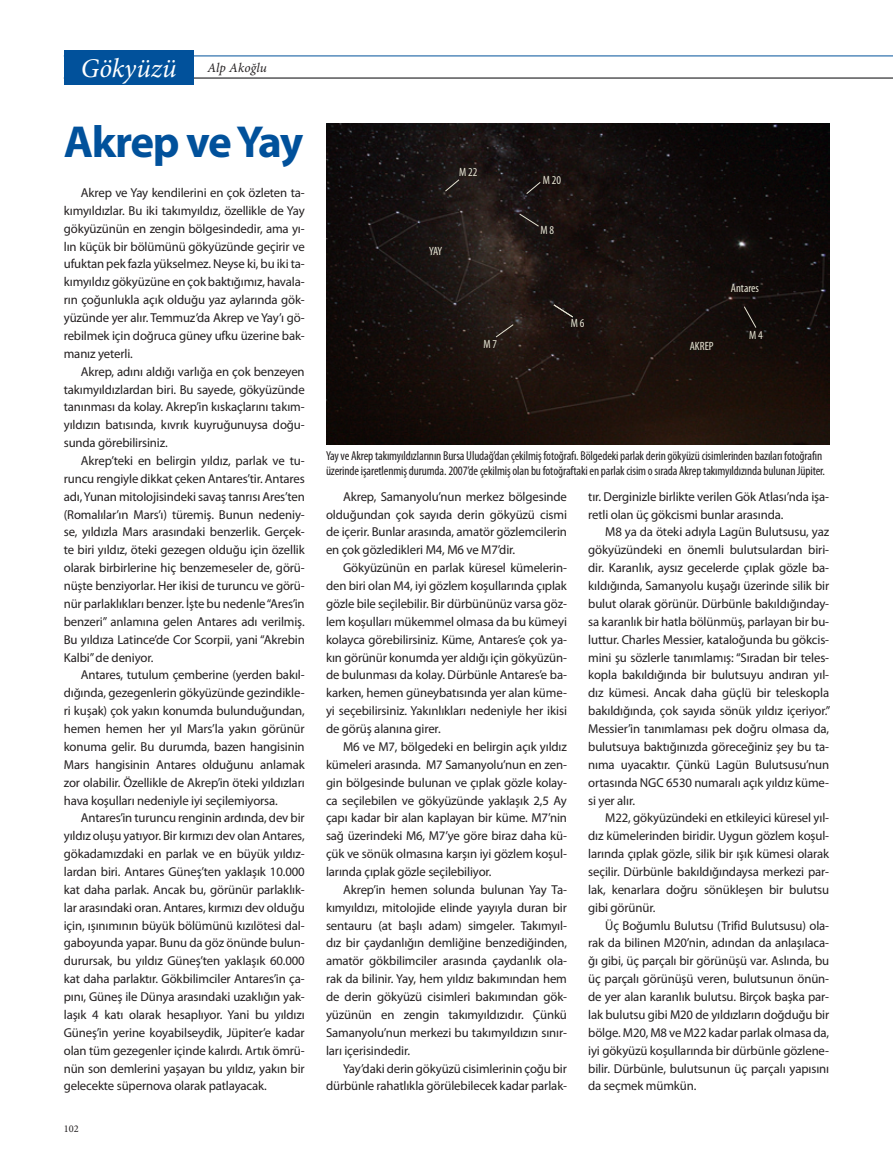
<style>
.page{position:relative;width:893px;height:1170px;background:#fff}
.page>*{position:absolute;margin:0;border:0;box-sizing:border-box;transform-origin:0 0}
.t1{font:700 45px "Myriad Pro";letter-spacing:-.04em;color:#01519b}
.t2{font:italic 27px "Minion Pro";color:#fff}
.t3{font:italic 13.2px "Minion Pro";letter-spacing:.01em;color:#231f20}
.t4{font:12.9px/17.9px "Myriad Pro";letter-spacing:-.01em;color:#231f20;text-align:justify}
._9resimalti{font:condensed 12.9px/15px "Myriad Pro";letter-spacing:-.01em;color:#231f20}
._9resimalti-2{font:condensed 12px "Myriad Pro";color:#e7e5d4}
.t5{font:10.35px "Minion Pro";color:#231f20}
</style>
<div class="page">
<hr style="left:64px;top:78px;width:829px;height:1px;background:#000103">
<hr style="left:64px;top:56px;width:829px;height:1px;background:#01519b">
<div style="left:64px;top:50px;width:129px;height:34px;background:#01519b"></div>
<img style="left:326px;top:123px;width:503px;height:321px">
<svg style="left:444px;top:179px;width:16px;height:13px"></svg>
<svg style="left:526px;top:181px;width:15px;height:14px"></svg>
<svg style="left:495px;top:323px;width:19px;height:15px"></svg>
<svg style="left:519px;top:213px;width:21px;height:14px"></svg>
<svg style="left:553px;top:304px;width:21px;height:14px"></svg>
<svg style="left:743px;top:305px;width:14px;height:23px"></svg>
<p class="t2" style="left:81px;top:50px;width:97px">Gökyüzü</p>
<p class="t3" style="left:207px;top:58px;width:61px">Alp Akoğlu</p>
<p class="t1" style="left:64px;top:112px;width:241px">Akrep ve Yay</p>
<p class="t4" style="left:64px;top:183px;width:242px;text-indent:17px">Akrep ve Yay kendilerini en çok özleten ta&shy;kımyıldızlar. Bu iki takımyıldız, özellikle de Yay gökyüzünün en zengin bölgesindedir, ama yı&shy;lın küçük bir bölümünü gökyüzünde geçirir ve ufuktan pek fazla yükselmez. Neyse ki, bu iki ta&shy;kımyıldız gökyüzüne en çok baktığımız, havala&shy;rın çoğunlukla açık olduğu yaz aylarında gök&shy;yüzünde yer alır. Temmuz’da Akrep ve Yay’ı gö&shy;rebilmek için doğruca güney ufku üzerine bak&shy;manız yeterli.</p>
<p class="t4" style="left:64px;top:362px;width:242px;text-indent:17px">Akrep, adını aldığı varlığa en çok benzeyen takımyıldızlardan biri. Bu sayede, gökyüzünde tanınması da kolay. Akrep’in kıskaçlarını takım&shy;yıldızın batısında, kıvrık kuyruğunuysa doğu&shy;sunda görebilirsiniz.</p>
<p class="t4" style="left:64px;top:451px;width:242px;text-indent:17px">Akrep’teki en belirgin yıldız, parlak ve tu&shy;runcu rengiyle dikkat çeken Antares’tir. Antares adı, Yunan mitolojisindeki savaş tanrısı Ares’ten (Romalılar’ın Mars’ı) türemiş. Bunun nedeniy&shy;se, yıldızla Mars arasındaki benzerlik. Gerçek&shy;te biri yıldız, öteki gezegen olduğu için özellik olarak birbirlerine hiç benzemeseler de, görü&shy;nüşte benziyorlar. Her ikisi de turuncu ve görü&shy;nür parlaklıkları benzer. İşte bu nedenle “Ares’in benzeri” anlamına gelen Antares adı verilmiş.<br>Bu yıldıza Latince’de Cor Scorpii, yani “Akrebin Kalbi” de deniyor.</p>
<p class="t4" style="left:64px;top:666px;width:242px;text-indent:17px">Antares, tutulum çemberine (yerden bakıl&shy;dığında, gezegenlerin gökyüzünde gezindikle&shy;ri kuşak) çok yakın konumda bulunduğundan, hemen hemen her yıl Mars’la yakın görünür konuma gelir. Bu durumda, bazen hangisinin Mars hangisinin Antares olduğunu anlamak zor olabilir. Özellikle de Akrep’in öteki yıldızları hava koşulları nedeniyle iyi seçilemiyorsa.</p>
<p class="t4" style="left:64px;top:808px;width:242px;text-indent:17px">Antares’in turuncu renginin ardında, dev bir yıldız oluşu yatıyor. Bir kırmızı dev olan Antares, gökadamızdaki en parlak ve en büyük yıldız&shy;lardan biri. Antares Güneş’ten yaklaşık 10.000 kat daha parlak. Ancak bu, görünür parlaklık&shy;lar arasındaki oran. Antares, kırmızı dev olduğu için, ışınımının büyük bölümünü kızılötesi dal&shy;gaboyunda yapar. Bunu da göz önünde bulun&shy;durursak, bu yıldız Güneş’ten yaklaşık 60.000 kat daha parlaktır. Gökbilimciler Antares’in ça&shy;pını, Güneş ile Dünya arasındaki uzaklığın yak&shy;laşık 4 katı olarak hesaplıyor. Yani bu yıldızı Güneş’in yerine koyabilseydik, Jüpiter’e kadar olan tüm gezegenler içinde kalırdı. Artık ömrü&shy;nün son demlerini yaşayan bu yıldız, yakın bir gelecekte süpernova olarak patlayacak.</p>
<p class="t5" style="left:64px;top:1121px;width:16px">102</p>
<p class="_9resimalti-2" style="left:459px;top:164px;width:20px">M 22</p>
<p class="_9resimalti-2" style="left:429px;top:243px;width:15px">YAY</p>
<p class="_9resimalti-2" style="left:483px;top:337px;width:15px">M 7</p>
<p class="_9resimalti-2" style="left:543px;top:172px;width:20px">M 20</p>
<p class="_9resimalti-2" style="left:540px;top:222px;width:15px">M 8</p>
<p class="_9resimalti-2" style="left:571px;top:315px;width:15px">M 6</p>
<p class="_9resimalti-2" style="left:690px;top:338px;width:26px">AKREP</p>
<p class="_9resimalti-2" style="left:731px;top:281px;width:30px">Antares</p>
<p class="_9resimalti-2" style="left:749px;top:327px;width:15px">M 4</p>
<p class="_9resimalti" style="left:326px;top:448px;width:501px">Yay ve Akrep takımyıldızlarının Bursa Uludağ’dan çekilmiş fotoğrafı. Bölgedeki parlak derin gökyüzü cisimlerinden bazıları fotoğrafın üzerinde işaretlenmiş durumda. 2007’de çekilmiş olan bu fotoğraftaki en parlak cisim o sırada Akrep takımyıldızında bulunan Jüpiter.</p>
<p class="t4" style="left:326px;top:487px;width:242px;text-indent:17px">Akrep, Samanyolu’nun merkez bölgesinde olduğundan çok sayıda derin gökyüzü cismi de içerir. Bunlar arasında, amatör gözlemcilerin en çok gözledikleri M4, M6 ve M7’dir.</p>
<p class="t4" style="left:326px;top:558px;width:242px;text-indent:17px">Gökyüzünün en parlak küresel kümelerin&shy;den biri olan M4, iyi gözlem koşullarında çıplak gözle bile seçilebilir. Bir dürbününüz varsa göz&shy;lem koşulları mükemmel olmasa da bu kümeyi kolayca görebilirsiniz. Küme, Antares’e çok ya&shy;kın görünür konumda yer aldığı için gökyüzün&shy;de bulunması da kolay. Dürbünle Antares’e ba&shy;karken, hemen güneybatısında yer alan küme&shy;yi seçebilirsiniz. Yakınlıkları nedeniyle her ikisi de görüş alanına girer.</p>
<p class="t4" style="left:326px;top:737px;width:242px;text-indent:17px">M6 ve M7, bölgedeki en belirgin açık yıldız kümeleri arasında. M7 Samanyolu’nun en zen&shy;gin bölgesinde bulunan ve çıplak gözle kolay&shy;ca seçilebilen ve gökyüzünde yaklaşık 2,5 Ay çapı kadar bir alan kaplayan bir küme. M7’nin sağ üzerindeki M6, M7’ye göre biraz daha kü&shy;çük ve sönük olmasına karşın iyi gözlem koşul&shy;larında çıplak gözle seçilebiliyor.</p>
<p class="t4" style="left:326px;top:880px;width:242px;text-indent:17px">Akrep’in hemen solunda bulunan Yay Ta&shy;kımyıldızı, mitolojide elinde yayıyla duran bir sentauru (at başlı adam) simgeler. Takımyıl&shy;dız bir çaydanlığın demliğine benzediğinden, amatör gökbilimciler arasında çaydanlık ola&shy;rak da bilinir. Yay, hem yıldız bakımından hem de derin gökyüzü cisimleri bakımından gök&shy;yüzünün en zengin takımyıldızıdır. Çünkü Samanyolu’nun merkezi bu takımyıldızın sınır&shy;ları içerisindedir.</p>
<p class="t4" style="left:326px;top:1058px;width:242px;text-align:right">Yay’daki derin gökyüzü cisimlerinin çoğu bir dürbünle rahatlıkla görülebilecek kadar parlak-</p>
<p class="t4" style="left:588px;top:487px;width:242px">tır. Derginizle birlikte verilen Gök Atlası’nda işa&shy;retli olan üç gökcismi bunlar arasında.</p>
<p class="t4" style="left:588px;top:523px;width:244px;text-indent:17px">M8 ya da öteki adıyla Lagün Bulutsusu, yaz gökyüzündeki en önemli bulutsulardan biri&shy;dir. Karanlık, aysız gecelerde çıplak gözle ba&shy;kıldığında, Samanyolu kuşağı üzerinde silik bir bulut olarak görünür. Dürbünle bakıldığınday&shy;sa karanlık bir hatla bölünmüş, parlayan bir bu&shy;luttur. Charles Messier, kataloğunda bu gökcis&shy;mini şu sözlerle tanımlamış: “Sıradan bir teles&shy;kopla bakıldığında bir bulutsuyu andıran yıl&shy;dız kümesi. Ancak daha güçlü bir teleskopla bakıldığında, çok sayıda sönük yıldız içeriyor.” Messier’in tanımlaması pek doğru olmasa da, bulutsuya baktığınızda göreceğiniz şey bu ta&shy;nıma uyacaktır. Çünkü Lagün Bulutsusu’nun ortasında NGC 6530 numaralı açık yıldız küme&shy;si yer alır.</p>
<p class="t4" style="left:588px;top:808px;width:242px;text-indent:17px">M22, gökyüzündeki en etkileyici küresel yıl&shy;dız kümelerinden biridir. Uygun gözlem koşul&shy;larında çıplak gözle, silik bir ışık kümesi olarak seçilir. Dürbünle bakıldığındaysa merkezi par&shy;lak, kenarlara doğru sönükleşen bir bulutsu gibi görünür.</p>
<p class="t4" style="left:588px;top:916px;width:242px;text-indent:17px">Üç Boğumlu Bulutsu (Trifid Bulutsusu) ola&shy;rak da bilinen M20’nin, adından da anlaşılaca&shy;ğı gibi, üç parçalı bir görünüşü var. Aslında, bu üç parçalı görünüşü veren, bulutsunun önün&shy;de yer alan karanlık bulutsu. Birçok başka par&shy;lak bulutsu gibi M20 de yıldızların doğduğu bir bölge. M20, M8 ve M22 kadar parlak olmasa da, iyi gökyüzü koşullarında bir dürbünle gözlene&shy;bilir. Dürbünle, bulutsunun üç parçalı yapısını da seçmek mümkün.</p>
</div>
